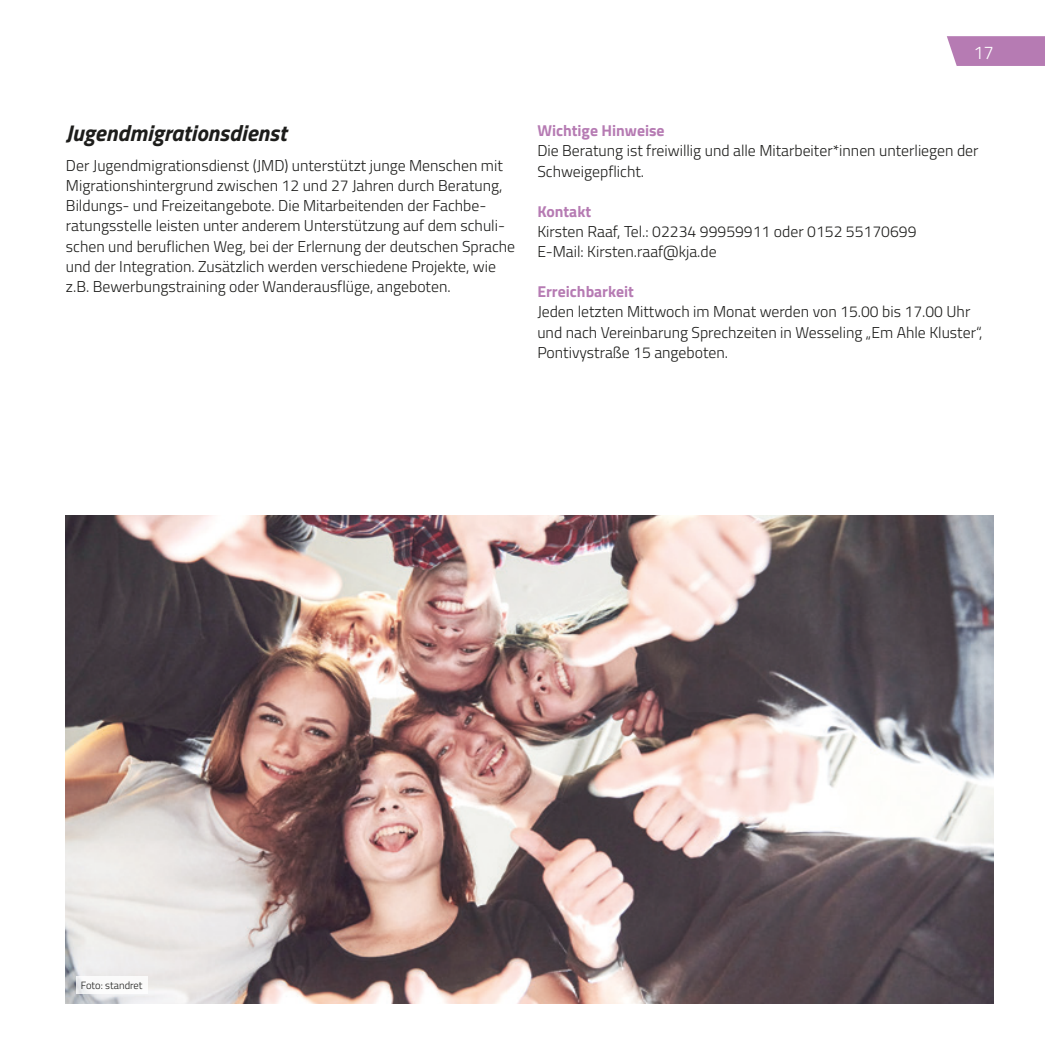
<style>
.page{position:relative;width:1045px;height:1045px;background:#fff}
.page>*{position:absolute;margin:0;border:0;box-sizing:border-box;transform-origin:0 0}
.t1{font:italic 700 22.75px "Titillium Web";color:#1d1d1b}
.t2{font:300 18.38px "Titillium Web";color:#fff}
.t3{font:300 15.75px/20.1px "Titillium Web";color:#1d1d1b}
.t4{font:700 15.75px "Titillium Web";color:#b67bb3}
.t5{font:300 10.5px "Titillium Web";color:#1d1d1b}
</style>
<div class="page">
<svg style="left:947px;top:36px;width:98px;height:30px"></svg>
<img style="left:66px;top:515px;width:928px;height:488px">
<div style="left:76px;top:976px;width:71px;height:18px;background:#fff"></div>
<p class="t2" style="left:973px;top:39px;width:22px">17</p>
<h1 class="t1" style="left:66px;top:115px;width:222px">Jugendmigrationsdienst</h1>
<p class="t3" style="left:66px;top:155px;width:451px">Der Jugendmigrationsdienst (JMD) unterstützt junge Menschen mit Migrationshintergrund zwischen 12 und 27 Jahren durch Beratung, Bildungs- und Freizeitangebote. Die Mitarbeitenden der Fachbe&shy;ratungsstelle leisten unter anderem Unterstützung auf dem schuli&shy;schen und beruflichen Weg, bei der Erlernung der deutschen Sprache und der Integration. Zusätzlich werden verschiedene Projekte, wie z.B. Bewerbungstraining oder Wanderausflüge, angeboten.</p>
<p class="t4" style="left:537px;top:119px;width:129px">Wichtige Hinweise</p>
<p class="t3" style="left:537px;top:140px;width:443px">Die Beratung ist freiwillig und alle Mitarbeiter*innen unterliegen der<br>Schweigepflicht.</p>
<p class="t4" style="left:537px;top:199px;width:55px">Kontakt</p>
<p class="t3" style="left:537px;top:220px;width:381px">Kirsten Raaf, Tel.: 02234 99959911 oder 0152 55170699<br>E-Mail: Kirsten.raaf@kja.de</p>
<p class="t4" style="left:537px;top:280px;width:98px">Erreichbarkeit</p>
<p class="t3" style="left:537px;top:301px;width:446px">Jeden letzten Mittwoch im Monat werden von 15.00 bis 17.00 Uhr und nach Vereinbarung Sprechzeiten in Wesseling „Em Ahle Kluster“,<br>Pontivystraße 15 angeboten.</p>
<p class="t5" style="left:81px;top:977px;width:63px">Foto: standret</p>
</div>
